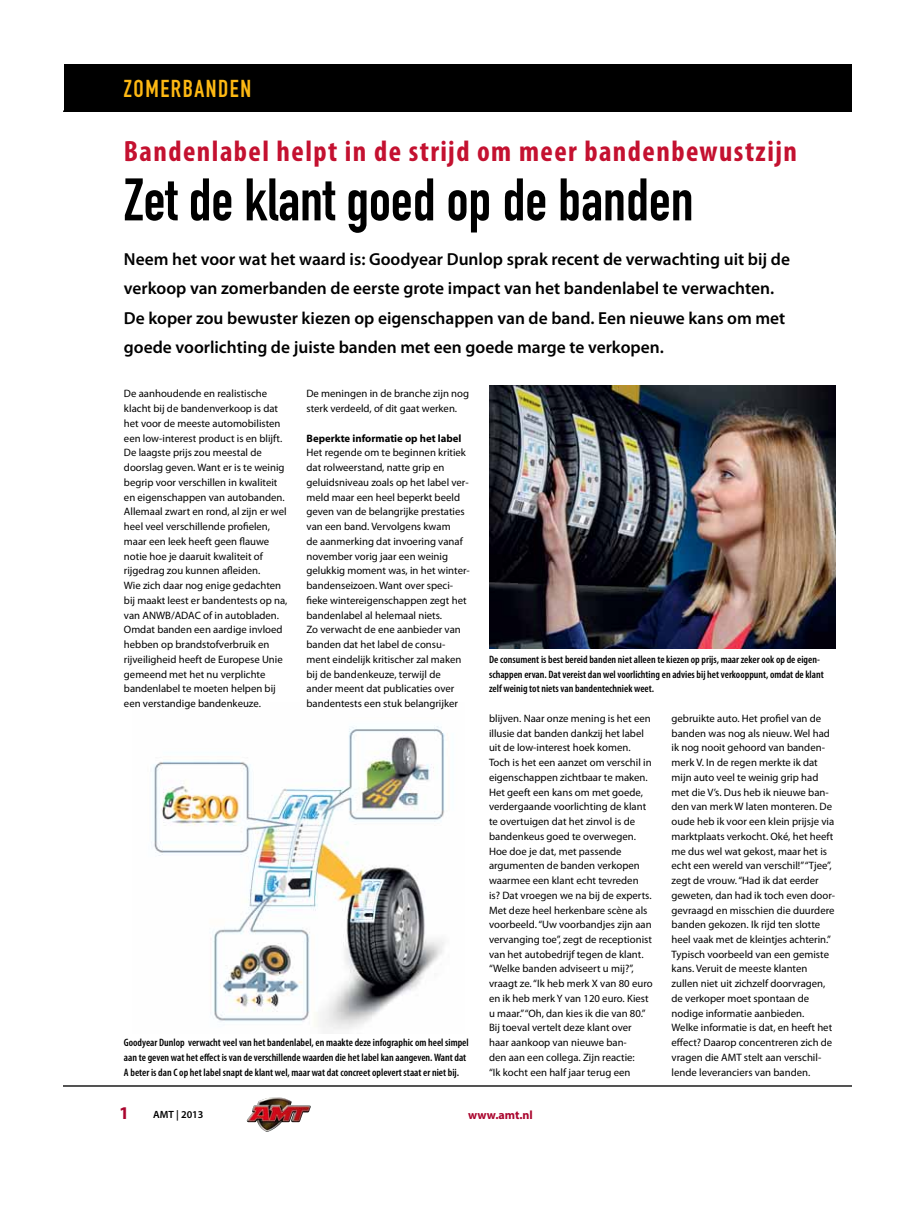
<style>
.page{position:relative;width:915px;height:1212px;background:#fff}
.page>*{position:absolute;margin:0;border:0;box-sizing:border-box;transform-origin:0 0}
.t1{font:58.95px "DIN Engschrift Std";color:#000}
.t2{font:700 condensed 29.55px "Myriad Pro";letter-spacing:.05em;color:#c41130}
.t3{font:24.15px "DIN Engschrift Std";letter-spacing:.065em;color:#fdb813}
.t4{font:700 18px "Myriad Pro";color:#aa052e}
.t5{font:600 17.4px/29.5px "Myriad Pro";color:#000}
.t6{font:700 12px "Myriad Pro";color:#aa052e}
.t7{font:10.65px/14.7px "Myriad Pro";color:#000}
.t8{font:600 condensed 10.65px/14.7px "Myriad Pro";color:#000}
.t9{font:700 10.65px "Myriad Pro";color:#000}
.t10{font:600 10.5px "Myriad Pro";color:#000}
</style>
<div class="page">
<img style="left:247px;top:1097px;width:63px;height:35px">
<div style="left:64px;top:64px;width:786px;height:48px;background:#000"></div>
<img style="left:489px;top:386px;width:345px;height:262px">
<img style="left:151px;top:725px;width:294px;height:305px">
<hr style="left:64px;top:1085px;width:786px;height:1px;background:#000">
<h3 class="t3" style="left:124px;top:75px;width:129px">ZOMERBANDEN</h3>
<h2 class="t2" style="left:124px;top:133px;width:674px">Bandenlabel helpt in de strijd om meer bandenbewustzijn</h2>
<h1 class="t1" style="left:124px;top:165px;width:571px">Zet de klant goed op de banden</h1>
<p class="t5" style="left:124px;top:244px;width:667px">Neem het voor wat het waard is: Goodyear Dunlop sprak recent de verwachting uit bij de verkoop van zomerbanden de eerste grote impact van het bandenlabel te verwachten.<br>De koper zou bewuster kiezen op eigenschappen van de band. Een nieuwe kans om met goede voorlichting de juiste banden met een goede marge te verkopen.</p>
<p class="t7" style="left:124px;top:386px;width:165px">De aanhoudende en realistische klacht bij de bandenverkoop is dat het voor de meeste automobilisten een low-interest product is en blijft.<br>De laagste prijs zou meestal de doorslag geven. Want er is te weinig begrip voor verschillen in kwaliteit en eigenschappen van autobanden.<br>Allemaal zwart en rond, al zijn er wel heel veel verschillende profielen, maar een leek heeft geen flauwe notie hoe je daaruit kwaliteit of rijgedrag zou kunnen afleiden.<br>Wie zich daar nog enige gedachten bij maakt leest er bandentests op na, van ANWB/ADAC of in autobladen.<br>Omdat banden een aardige invloed hebben op brandstofverbruik en rijveiligheid heeft de Europese Unie gemeend met het nu verplichte bandenlabel te moeten helpen bij een verstandige bandenkeuze.</p>
<p class="t7" style="left:306px;top:386px;width:164px">De meningen in de branche zijn nog sterk verdeeld, of dit gaat werken.</p>
<p class="t9" style="left:306px;top:431px;width:156px">Beperkte informatie op het label</p>
<p class="t7" style="left:306px;top:445px;width:165px">Het regende om te beginnen kritiek dat rolweerstand, natte grip en geluidsniveau zoals op het label ver&shy;meld maar een heel beperkt beeld geven van de belangrijke prestaties van een band. Vervolgens kwam<br>de aanmerking dat invoering vanaf november vorig jaar een weinig gelukkig moment was, in het winter&shy;bandenseizoen. Want over speci&shy;fieke wintereigenschappen zegt het bandenlabel al helemaal niets.<br>Zo verwacht de ene aanbieder van banden dat het label de consu&shy;ment eindelijk kritischer zal maken bij de bandenkeuze, terwijl de<br>ander meent dat publicaties over bandentests een stuk belangrijker</p>
<p class="t8" style="left:124px;top:1035px;width:346px">Goodyear Dunlop verwacht veel van het bandenlabel, en maakte deze infographic om heel simpel aan te geven wat het effect is van de verschillende waarden die het label kan aangeven. Want dat<br>A beter is dan C op het label snapt de klant wel, maar wat dat concreet oplevert staat er niet bij.</p>
<p class="t8" style="left:489px;top:652px;width:336px">De consument is best bereid banden niet alleen te kiezen op prijs, maar zeker ook op de eigen&shy;schappen ervan. Dat vereist dan wel voorlichting en advies bij het verkooppunt, omdat de klant zelf weinig tot niets van bandentechniek weet.</p>
<p class="t7" style="left:489px;top:711px;width:165px">blijven. Naar onze mening is het een illusie dat banden dankzij het label uit de low-interest hoek komen.<br>Toch is het een aanzet om verschil in eigenschappen zichtbaar te maken.<br>Het geeft een kans om met goede, verdergaande voorlichting de klant te overtuigen dat het zinvol is de bandenkeus goed te overwegen.<br>Hoe doe je dat, met passende argumenten de banden verkopen waarmee een klant echt tevreden<br>is? Dat vroegen we na bij de experts.<br>Met deze heel herkenbare scène als voorbeeld. “Uw voorbandjes zijn aan vervanging toe”, zegt de receptionist van het autobedrijf tegen de klant. “Welke banden adviseert u mij?”, vraagt ze. “Ik heb merk X van 80 euro en ik heb merk Y van 120 euro. Kiest u maar.” “Oh, dan kies ik die van 80.” Bij toeval vertelt deze klant over haar aankoop van nieuwe ban-<br>den aan een collega. Zijn reactie:<br>“Ik kocht een half jaar terug een</p>
<p class="t7" style="left:671px;top:711px;width:165px">gebruikte auto. Het profiel van de banden was nog als nieuw. Wel had ik nog nooit gehoord van banden&shy;merk V. In de regen merkte ik dat mijn auto veel te weinig grip had met die V’s. Dus heb ik nieuwe ban&shy;den van merk W laten monteren. De oude heb ik voor een klein prijsje via marktplaats verkocht. Oké, het heeft me dus wel wat gekost, maar het is echt een wereld van verschil!” “Tjee”, zegt de vrouw. “Had ik dat eerder geweten, dan had ik toch even door&shy;gevraagd en misschien die duurdere banden gekozen. Ik rijd ten slotte heel vaak met de kleintjes achterin.” Typisch voorbeeld van een gemiste kans. Veruit de meeste klanten zullen niet uit zichzelf doorvragen, de verkoper moet spontaan de nodige informatie aanbieden.<br>Welke informatie is dat, en heeft het effect? Daarop concentreren zich de vragen die AMT stelt aan verschil&shy;lende leveranciers van banden.</p>
<h3 class="t4" style="left:119px;top:1101px;width:11px">1</h3>
<p class="t10" style="left:153px;top:1107px;width:52px">AMT | 2013</p>
<p class="t6" style="left:468px;top:1107px;width:66px">www.amt.nl</p>
</div>
